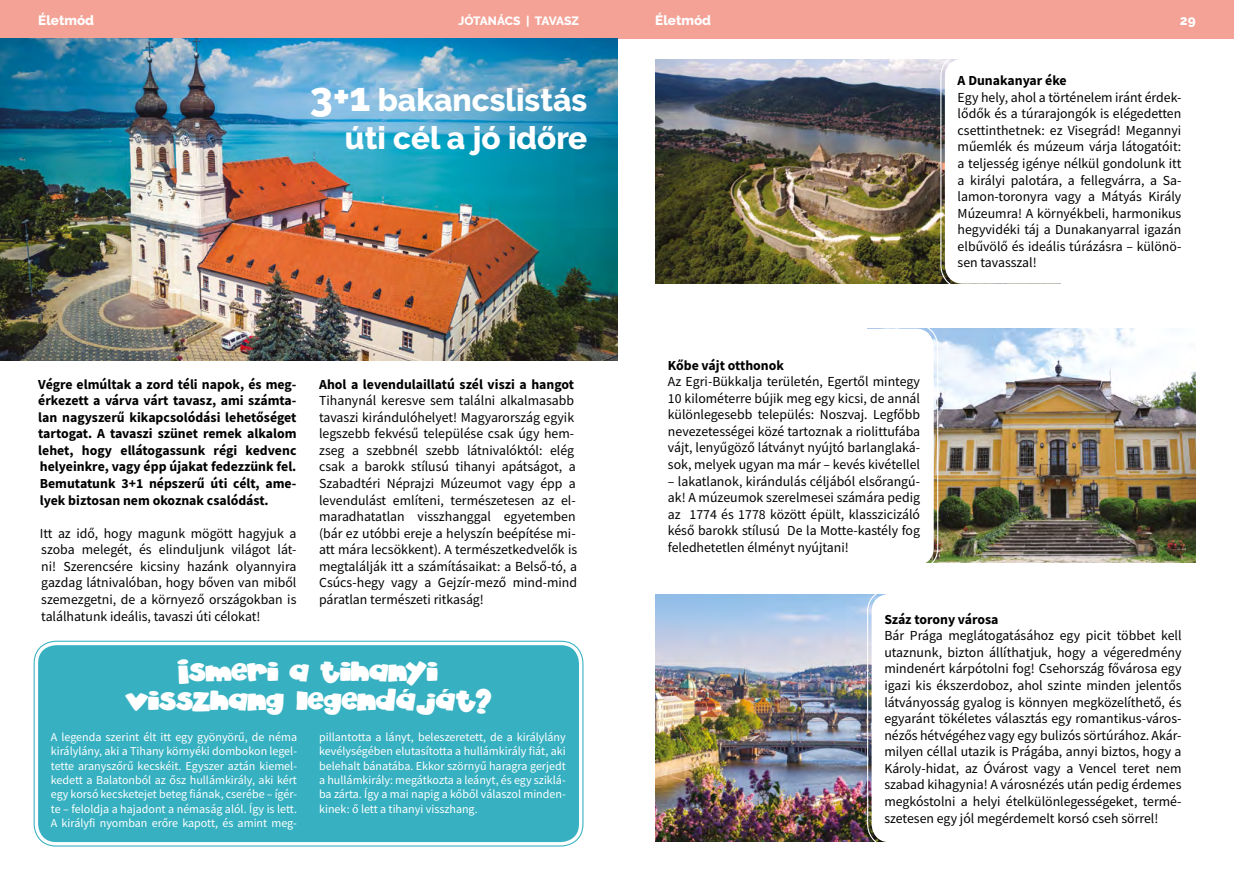
<style>
.page{position:relative;width:1234px;height:885px;background:#fff}
.page>*{position:absolute;margin:0;border:0;box-sizing:border-box;transform-origin:0 0}
.t1{font:800 31.5px/37.8px "Raleway";color:#fff;text-align:right}
.t2{font:24px/28.8px "aka Dylan Plain";letter-spacing:-.01em;color:#fff;text-align:center}
.t3{font:13.8px/16.5px "Source Sans Pro";color:#000;text-align:justify}
.t4{font:700 13.8px/16.5px "Source Sans Pro";color:#000;text-align:justify}
.t5{font:800 13.5px "Raleway";color:#fff}
.t6{font:12px/14.4px "Source Sans Pro";color:#fff;text-align:justify}
.t7{font:800 12px "Raleway";letter-spacing:-.02em;color:#fff}
.s1{font-size:40.5px}
</style>
<div class="page">
<div style="left:0;top:0;width:617px;height:38px;background:#f4a296"></div>
<div style="left:601px;top:0;width:632px;height:38px;background:#f4a296"></div>
<img style="left:655px;top:60px;width:302px;height:223px">
<img style="left:655px;top:594px;width:227px;height:247px">
<img style="left:922px;top:329px;width:273px;height:234px">
<img style="left:0;top:38px;width:617px;height:322px">
<div style="left:655px;top:328px;width:278px;height:237px;background:#fff;border-radius:18px"></div>
<div style="left:650px;top:324px;width:288px;height:246px;border:1px solid #fff;border-radius:22px"></div>
<div style="left:871px;top:593px;width:324px;height:249px;background:#fff;border-radius:18px"></div>
<div style="left:866px;top:589px;width:333px;height:257px;border:1px solid #fff;border-radius:22px"></div>
<div style="left:38px;top:645px;width:541px;height:197px;background:#37b1c1;border-radius:18px"></div>
<div style="left:34px;top:640px;width:549px;height:206px;border:1px solid #37b1c1;border-radius:22px"></div>
<div style="left:944px;top:58px;width:251px;height:225px;background:#fff;border-radius:18px"></div>
<div style="left:940px;top:54px;width:259px;height:234px;border:1px solid #fff;border-radius:22px"></div>
<p class="t5" style="left:38px;top:13px;width:57px">Életmód</p>
<p class="t7" style="left:458px;top:14px;width:122px">JÓTANÁCS | TAVASZ</p>
<p class="t5" style="left:655px;top:13px;width:57px">Életmód</p>
<p class="t5" style="left:1179px;top:13px;width:17px">29</p>
<h1 class="t1" style="left:309px;top:81px;width:279px"><span class="s1">3+1</span> bakancslistás úti cél a jó időre</h1>
<p class="t4" style="left:38px;top:375px;width:260px">Végre elmúltak a zord téli napok, és meg&shy;érkezett a várva várt tavasz, ami számta&shy;lan nagyszerű kikapcsolódási lehetőséget tartogat. A tavaszi szünet remek alkalom lehet, hogy ellátogassunk régi kedvenc helyeinkre, vagy épp újakat fedezzünk fel.<br>Bemutatunk 3+1 népszerű úti célt, ame&shy;lyek biztosan nem okoznak csalódást.</p>
<p class="t3" style="left:40px;top:524px;width:258px">Itt az idő, hogy magunk mögött hagyjuk a szoba melegét, és elinduljunk világot lát&shy;ni! Szerencsére kicsiny hazánk olyannyira gazdag látnivalóban, hogy bőven van miből szemezgetni, de a környező országokban is találhatunk ideális, tavaszi úti célokat!</p>
<p class="t4" style="left:319px;top:375px;width:256px">Ahol a levendulaillatú szél viszi a hangot</p>
<p class="t3" style="left:319px;top:392px;width:259px;text-align:left">Tihanynál keresve sem találni alkalmasabb tavaszi kirándulóhelyet! Magyarország egyik legszebb fekvésű települése csak úgy hem&shy;zseg a szebbnél szebb látnivalóktól: elég csak a barokk stílusú tihanyi apátságot, a Szabadtéri Néprajzi Múzeumot vagy épp a levendulást említeni, természetesen az el&shy;maradhatatlan visszhanggal egyetemben (bár ez utóbbi ereje a helyszín beépítése mi&shy;att mára lecsökkent). A természetkedvelők is megtalálják itt a számításaikat: a Belső-tó, a Csúcs-hegy vagy a Gejzír-mező mind-mind páratlan természeti ritkaság!</p>
<h2 class="t2" style="left:125px;top:658px;width:368px">Ismeri a tihanyi visszhang legendáját?</h2>
<p class="t6" style="left:51px;top:729px;width:248px">A legenda szerint élt itt egy gyönyörű, de néma királylány, aki a Tihany környéki dombokon legel&shy;tette aranyszőrű kecskéit. Egyszer aztán kiemel&shy;kedett a Balatonból az ősz hullámkirály, aki kért egy korsó kecsketejet beteg fiának, cserébe – ígér&shy;te – feloldja a hajadont a némaság alól. Így is lett.<br>A királyfi nyomban erőre kapott, és amint meg-</p>
<p class="t6" style="left:319px;top:729px;width:248px">pillantotta a lányt, beleszeretett, de a királylány kevélységében elutasította a hullámkirály fiát, aki belehalt bánatába. Ekkor szörnyű haragra gerjedt a hullámkirály: megátkozta a leányt, és egy sziklá&shy;ba zárta. Így a mai napig a kőből válaszol minden&shy;kinek: ő lett a tihanyi visszhang.</p>
<p class="t4" style="left:667px;top:356px;width:118px">Kőbe vájt otthonok</p>
<p class="t3" style="left:667px;top:373px;width:254px">Az Egri-Bükkalja területén, Egertől mintegy 10 kilométerre bújik meg egy kicsi, de annál különlegesebb település: Noszvaj. Legfőbb nevezetességei közé tartoznak a riolittufába vájt, lenyűgöző látványt nyújtó barlanglaká&shy;sok, melyek ugyan ma már – kevés kivétellel</p>
<p class="t3" style="left:667px;top:472px;width:254px">– lakatlanok, kirándulás céljából elsőrangú&shy;ak! A múzeumok szerelmesei számára pedig az 1774 és 1778 között épült, klasszicizáló késő barokk stílusú De la Motte-kastély fog feledhetetlen élményt nyújtani!</p>
<p class="t4" style="left:957px;top:72px;width:110px">A Dunakanyar éke</p>
<p class="t3" style="left:957px;top:89px;width:225px">Egy hely, ahol a történelem iránt érdek&shy;lődők és a túrarajongók is elégedetten csettinthetnek: ez Visegrád! Megannyi műemlék és múzeum várja látogatóit: a teljesség igénye nélkül gondolunk itt a királyi palotára, a fellegvárra, a Sa&shy;lamon-toronyra vagy a Mátyás Király Múzeumra! A környékbeli, harmonikus hegyvidéki táj a Dunakanyarral igazán elbűvölő és ideális túrázásra – különö&shy;sen tavasszal!</p>
<p class="t4" style="left:884px;top:610px;width:116px">Száz torony városa</p>
<p class="t3" style="left:884px;top:627px;width:299px">Bár Prága meglátogatásához egy picit többet kell utaznunk, bizton állíthatjuk, hogy a végeredmény mindenért kárpótolni fog! Csehország fővárosa egy igazi kis ékszerdoboz, ahol szinte minden jelentős látványosság gyalog is könnyen megközelíthető, és egyaránt tökéletes választás egy romantikus-város&shy;nézős hétvégéhez vagy egy bulizós sörtúrához. Akár&shy;milyen céllal utazik is Prágába, annyi biztos, hogy a Károly-hidat, az Óvárost vagy a Vencel teret nem szabad kihagynia! A városnézés után pedig érdemes megkóstolni a helyi ételkülönlegességeket, termé&shy;szetesen egy jól megérdemelt korsó cseh sörrel!</p>
</div>
